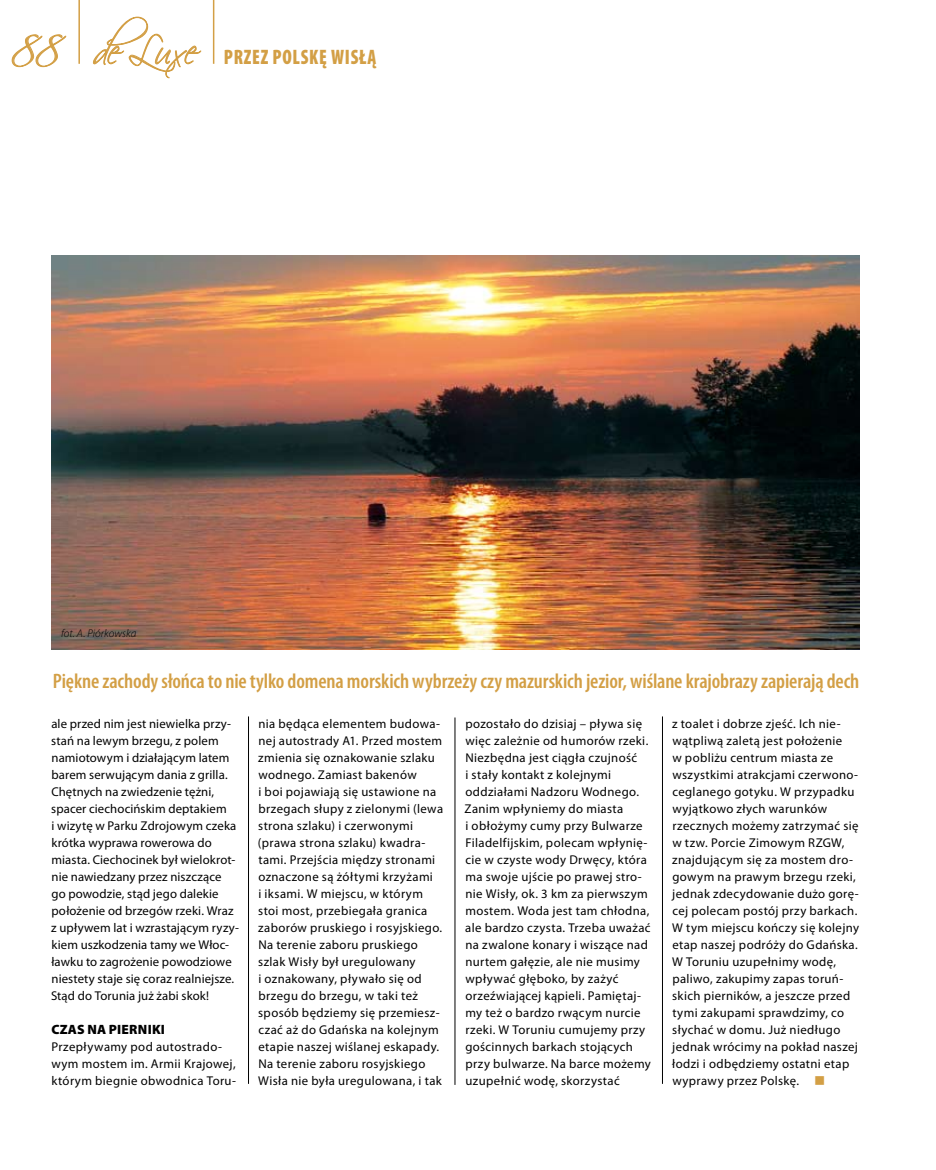
<style>
.page{position:relative;width:936px;height:1170px;background:#fff}
.page>*{position:absolute;margin:0;border:0;box-sizing:border-box;transform-origin:0 0}
.t1{font:49.5px "Scriptina";color:#d39f45}
.t2{font:600 condensed 21px "Myriad Pro";letter-spacing:-.005em;color:#d39f45}
.t3{font:900 condensed 21px "Myriad Pro";letter-spacing:.04em;color:#d39f45;scale:.9 1}
.t4{font:900 13.5px "Myriad Pro";letter-spacing:.02em;color:#000}
.t5{font:12.75px/17px "Myriad Pro";letter-spacing:.025em;color:#000}
.t6{font:italic 300 11.25px "Myriad Pro";color:#000}
.s1{font-family:"Scriptina";font-weight:400;font-stretch:normal;font-size:40.5px}
.s2{color:#d39f45}
</style>
<div class="page">
<hr style="left:248px;top:716px;width:1px;height:367px;background:#000">
<hr style="left:454px;top:717px;width:1px;height:367px;background:#000">
<hr style="left:662px;top:716px;width:1px;height:367px;background:#000">
<hr style="left:78px;top:0;width:2px;height:64px;background:#d39f45">
<svg style="left:11px;top:34px;width:55px;height:33px"></svg>
<hr style="left:213px;top:0;width:1px;height:64px;background:#d39f45">
<img style="left:51px;top:255px;width:808px;height:394px">
<svg style="left:93px;top:17px;width:108px;height:61px"></svg>
<h1 class="t1" style="left:11px;top:18px;width:53px">88</h1>
<h2 class="t3" style="left:93px;top:43px;width:316px"><span class="s1">de Luxe</span> PRZEZ POLSKĘ WISŁĄ</h2>
<p class="t6" style="left:61px;top:626px;width:77px">fot. A. Piórkowska</p>
<h2 class="t2" style="left:53px;top:668px;width:807px">Piękne zachody słońca to nie tylko domena morskich wybrzeży czy mazurskich jezior, wiślane krajobrazy zapierają dech</h2>
<p class="t5" style="left:51px;top:714px;width:189px">ale przed nim jest niewielka przy&shy;stań na lewym brzegu, z polem namiotowym i działającym latem barem serwującym dania z grilla.<br>Chętnych na zwiedzenie tężni, spacer ciechocińskim deptakiem<br>i wizytę w Parku Zdrojowym czeka krótka wyprawa rowerowa do miasta. Ciechocinek był wielokrot&shy;nie nawiedzany przez niszczące<br>go powodzie, stąd jego dalekie położenie od brzegów rzeki. Wraz z upływem lat i wzrastającym ryzy&shy;kiem uszkodzenia tamy we Włoc&shy;ławku to zagrożenie powodziowe niestety staje się coraz realniejsze.<br>Stąd do Torunia już żabi skok!</p>
<p class="t4" style="left:51px;top:1020px;width:115px">CZAS NA PIERNIKI</p>
<p class="t5" style="left:51px;top:1037px;width:186px">Przepływamy pod autostrado&shy;wym mostem im. Armii Krajowej, którym biegnie obwodnica Toru-</p>
<p class="t5" style="left:258px;top:714px;width:187px">nia będąca elementem budowa&shy;nej autostrady A1. Przed mostem zmienia się oznakowanie szlaku wodnego. Zamiast bakenów<br>i boi pojawiają się ustawione na brzegach słupy z zielonymi (lewa strona szlaku) i czerwonymi (prawa strona szlaku) kwadra&shy;tami. Przejścia między stronami oznaczone są żółtymi krzyżami<br>i iksami. W miejscu, w którym stoi most, przebiegała granica zaborów pruskiego i rosyjskiego.<br>Na terenie zaboru pruskiego szlak Wisły był uregulowany<br>i oznakowany, pływało się od brzegu do brzegu, w taki też sposób będziemy się przemiesz&shy;czać aż do Gdańska na kolejnym etapie naszej wiślanej eskapady.<br>Na terenie zaboru rosyjskiego<br>Wisła nie była uregulowana, i tak</p>
<p class="t5" style="left:464px;top:714px;width:188px">pozostało do dzisiaj – pływa się więc zależnie od humorów rzeki.<br>Niezbędna jest ciągła czujność<br>i stały kontakt z kolejnymi oddziałami Nadzoru Wodnego.<br>Zanim wpłyniemy do miasta<br>i obłożymy cumy przy Bulwarze<br>Filadelfijskim, polecam wpłynię&shy;cie w czyste wody Drwęcy, która ma swoje ujście po prawej stro&shy;nie Wisły, ok. 3 km za pierwszym mostem. Woda jest tam chłodna, ale bardzo czysta. Trzeba uważać na zwalone konary i wiszące nad nurtem gałęzie, ale nie musimy wpływać głęboko, by zażyć orzeźwiającej kąpieli. Pamiętaj&shy;my też o bardzo rwącym nurcie rzeki. W Toruniu cumujemy przy gościnnych barkach stojących przy bulwarze. Na barce możemy uzupełnić wodę, skorzystać</p>
<p class="t5" style="left:672px;top:714px;width:188px">z toalet i dobrze zjeść. Ich nie&shy;wątpliwą zaletą jest położenie<br>w pobliżu centrum miasta ze wszystkimi atrakcjami czerwono&shy;ceglanego gotyku. W przypadku wyjątkowo złych warunków rzecznych możemy zatrzymać się w tzw. Porcie Zimowym RZGW, znajdującym się za mostem dro&shy;gowym na prawym brzegu rzeki, jednak zdecydowanie dużo gorę&shy;cej polecam postój przy barkach.<br>W tym miejscu kończy się kolejny etap naszej podróży do Gdańska.<br>W Toruniu uzupełnimy wodę, paliwo, zakupimy zapas toruń&shy;skich pierników, a jeszcze przed tymi zakupami sprawdzimy, co słychać w domu. Już niedługo jednak wrócimy na pokład naszej łodzi i odbędziemy ostatni etap wyprawy przez Polskę. <span class="s2">■</span></p>
</div>
